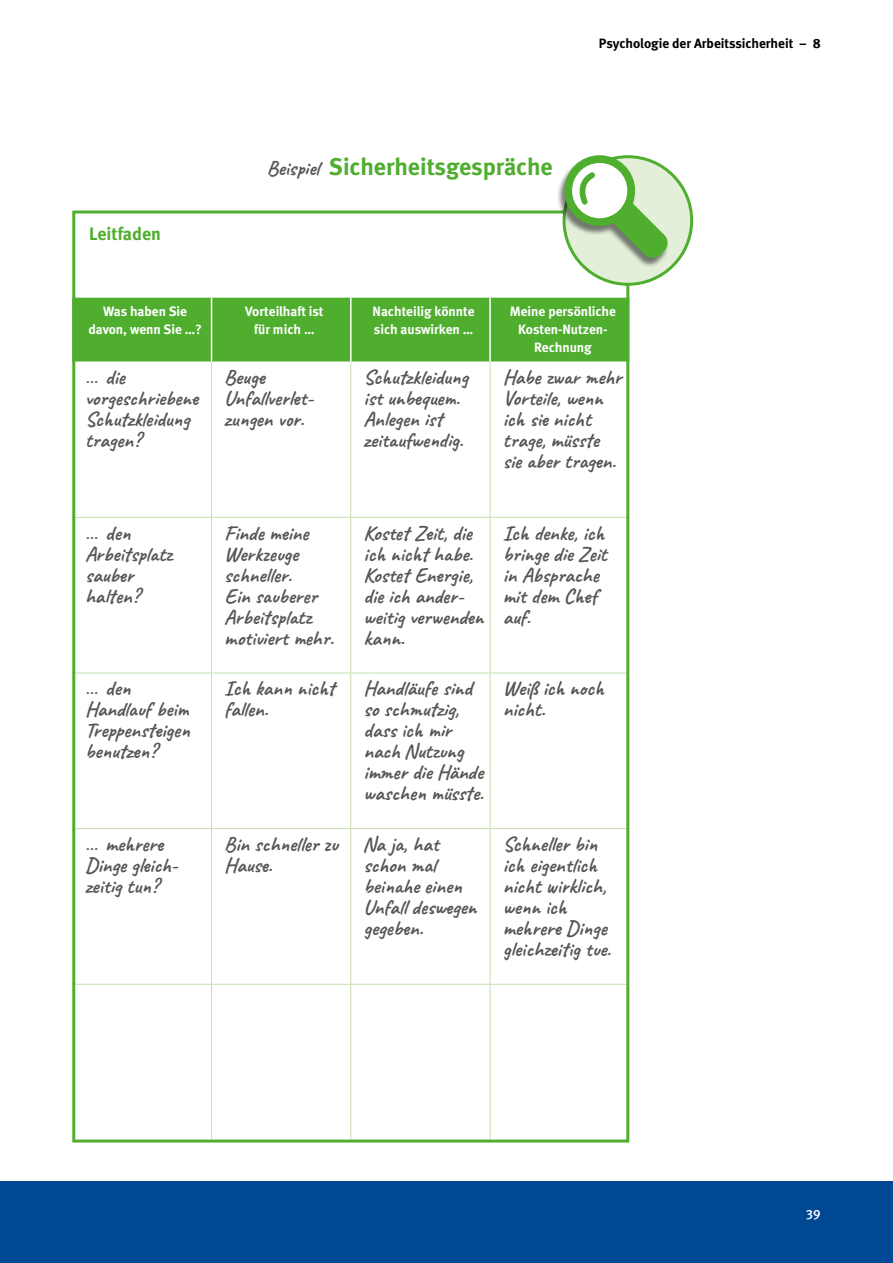
<style>
.page{position:relative;width:893px;height:1263px;background:#fff}
.page>*{position:absolute;margin:0;border:0;box-sizing:border-box;transform-origin:0 0}
.Head_16pt{font:700 24px "DGUV Meta";color:#50ae2f}
.Tabellen_normal{font:700 21px/21px "Caveat";color:#565655}
.Head_12pt{font:700 18px "DGUV Meta";color:#50ae2f}
.Tabellen_normal-2{font:700 13.5px/18px "DGUV Meta";color:#fff;text-align:center}
.Kolumnentitel_li{font:700 13.5px "DGUV Meta";color:#000}
.Tabellenkopf{font:700 13.5px/18px "DGUV Meta";color:#fff;text-align:center}
.t1{font:500 13.5px "DGUV Meta";color:#fff}
.s1{font-family:"Caveat";font-size:21px;color:#565655}
</style>
<div class="page">
<div style="left:0;top:1181px;width:893px;height:82px;background:#004893"></div>
<div style="left:76px;top:298px;width:549px;height:64px;background:#50ae2f"></div>
<svg style="left:76px;top:362px;width:549px;height:776px"></svg>
<hr style="left:72px;top:517px;width:140px;height:1px;background:#c6dfaf">
<hr style="left:212px;top:517px;width:139px;height:1px;background:#c6dfaf">
<hr style="left:351px;top:517px;width:139px;height:1px;background:#c6dfaf">
<hr style="left:490px;top:517px;width:139px;height:1px;background:#c6dfaf">
<hr style="left:72px;top:673px;width:140px;height:1px;background:#c6dfaf">
<hr style="left:212px;top:673px;width:139px;height:1px;background:#c6dfaf">
<hr style="left:351px;top:673px;width:139px;height:1px;background:#c6dfaf">
<hr style="left:490px;top:673px;width:139px;height:1px;background:#c6dfaf">
<hr style="left:72px;top:828px;width:140px;height:1px;background:#c6dfaf">
<hr style="left:212px;top:828px;width:139px;height:1px;background:#c6dfaf">
<hr style="left:351px;top:828px;width:139px;height:1px;background:#c6dfaf">
<hr style="left:490px;top:828px;width:139px;height:1px;background:#c6dfaf">
<hr style="left:72px;top:984px;width:140px;height:1px;background:#c6dfaf">
<hr style="left:212px;top:984px;width:139px;height:1px;background:#c6dfaf">
<hr style="left:351px;top:984px;width:139px;height:1px;background:#c6dfaf">
<hr style="left:490px;top:984px;width:139px;height:1px;background:#c6dfaf">
<hr style="left:211px;top:362px;width:1px;height:155px;background:#c6dfaf">
<hr style="left:350px;top:362px;width:1px;height:155px;background:#c6dfaf">
<hr style="left:490px;top:362px;width:1px;height:155px;background:#c6dfaf">
<hr style="left:211px;top:518px;width:1px;height:155px;background:#c6dfaf">
<hr style="left:350px;top:518px;width:1px;height:155px;background:#c6dfaf">
<hr style="left:490px;top:518px;width:1px;height:155px;background:#c6dfaf">
<hr style="left:211px;top:673px;width:1px;height:155px;background:#c6dfaf">
<hr style="left:350px;top:673px;width:1px;height:155px;background:#c6dfaf">
<hr style="left:490px;top:673px;width:1px;height:155px;background:#c6dfaf">
<hr style="left:211px;top:829px;width:1px;height:155px;background:#c6dfaf">
<hr style="left:350px;top:829px;width:1px;height:155px;background:#c6dfaf">
<hr style="left:490px;top:829px;width:1px;height:155px;background:#c6dfaf">
<hr style="left:211px;top:985px;width:1px;height:155px;background:#c6dfaf">
<hr style="left:350px;top:985px;width:1px;height:155px;background:#c6dfaf">
<hr style="left:490px;top:985px;width:1px;height:155px;background:#c6dfaf">
<hr style="left:211px;top:298px;width:1px;height:64px;background:#fff">
<hr style="left:350px;top:298px;width:2px;height:64px;background:#fff">
<hr style="left:489px;top:298px;width:2px;height:64px;background:#fff">
<div style="left:72px;top:210px;width:557px;height:932px;border:3px solid #50ae2f"></div>
<div style="left:564px;top:157px;width:128px;height:127px;background:#e3efd9;border-radius:50%"></div>
<div style="left:556px;top:156px;width:113px;height:112px;background:#000;opacity:.5"></div>
<svg style="left:568px;top:159px;width:63px;height:63px"></svg>
<div style="left:564px;top:155px;width:71px;height:71px;border:8px solid #50ae2f;border-radius:50%"></div>
<svg style="left:576px;top:167px;width:93px;height:92px"></svg>
<p class="Head_12pt" style="left:89px;top:223px;width:73px">Leitfaden</p>
<p class="Head_16pt" style="left:267px;top:153px;width:287px"><span class="s1">Beispiel</span> Sicherheitsgespräche</p>
<p class="Kolumnentitel_li" style="left:599px;top:36px;width:223px">Psychologie der Arbeitssicherheit – 8</p>
<p class="Tabellenkopf" style="left:88px;top:303px;width:115px">Was haben Sie davon, wenn Sie …?</p>
<p class="Tabellen_normal-2" style="left:245px;top:303px;width:80px">Vorteilhaft ist für mich …</p>
<p class="Tabellen_normal-2" style="left:373px;top:303px;width:103px;text-align:left">Nachteilig könnte sich auswirken …</p>
<p class="Tabellen_normal-2" style="left:510px;top:303px;width:108px">Meine persönliche<br>Kosten-Nutzen-<br>Rechnung</p>
<p class="Tabellen_normal" style="left:85px;top:367px;width:41px">… die</p>
<p class="Tabellen_normal" style="left:85px;top:388px;width:115px">vorgeschriebene<br>Schutzkleidung tragen?</p>
<p class="Tabellen_normal" style="left:224px;top:367px;width:92px">Beuge<br>Unfallverlet&shy;zungen vor.</p>
<p class="Tabellen_normal" style="left:364px;top:367px;width:106px">Schutzkleidung ist unbequem.<br>Anlegen ist zeitaufwendig.</p>
<p class="Tabellen_normal" style="left:503px;top:367px;width:120px">Habe zwar mehr<br>Vorteile, wenn ich sie nicht trage, müsste sie aber tragen.</p>
<p class="Tabellen_normal" style="left:85px;top:522px;width:88px">… den<br>Arbeitsplatz sauber halten?</p>
<p class="Tabellen_normal" style="left:224px;top:522px;width:86px">Finde meine<br>Werkzeuge schneller.</p>
<p class="Tabellen_normal" style="left:224px;top:585px;width:111px">Ein sauberer<br>Arbeitsplatz motiviert mehr.</p>
<p class="Tabellen_normal" style="left:364px;top:522px;width:110px">Kostet Zeit, die ich nicht habe.</p>
<p class="Tabellen_normal" style="left:364px;top:564px;width:121px">Kostet Energie, die ich ander&shy;weitig verwenden kann.</p>
<p class="Tabellen_normal" style="left:503px;top:522px;width:106px">Ich denke, ich bringe die Zeit in Absprache mit dem Chef auf.</p>
<p class="Tabellen_normal" style="left:85px;top:678px;width:106px">… den<br>Handlauf beim<br>Treppensteigen benutzen?</p>
<p class="Tabellen_normal" style="left:224px;top:678px;width:112px">Ich kann nicht fallen.</p>
<p class="Tabellen_normal" style="left:364px;top:678px;width:121px">Handläufe sind so schmutzig, dass ich mir nach Nutzung immer die Hände waschen müsste.</p>
<p class="Tabellen_normal" style="left:503px;top:678px;width:103px">Weiß ich noch nicht.</p>
<p class="Tabellen_normal" style="left:85px;top:833px;width:95px">… mehrere<br>Dinge gleich&shy;zeitig tun?</p>
<p class="Tabellen_normal" style="left:224px;top:833px;width:115px">Bin schneller zu<br>Hause.</p>
<p class="Tabellen_normal" style="left:364px;top:833px;width:114px">Na ja, hat schon mal beinahe einen<br>Unfall deswegen gegeben.</p>
<p class="Tabellen_normal" style="left:503px;top:833px;width:109px">Schneller bin ich eigentlich nicht wirklich, wenn ich mehrere Dinge gleichzeitig tue.</p>
<p class="t1" style="left:806px;top:1207px;width:16px">39</p>
</div>
